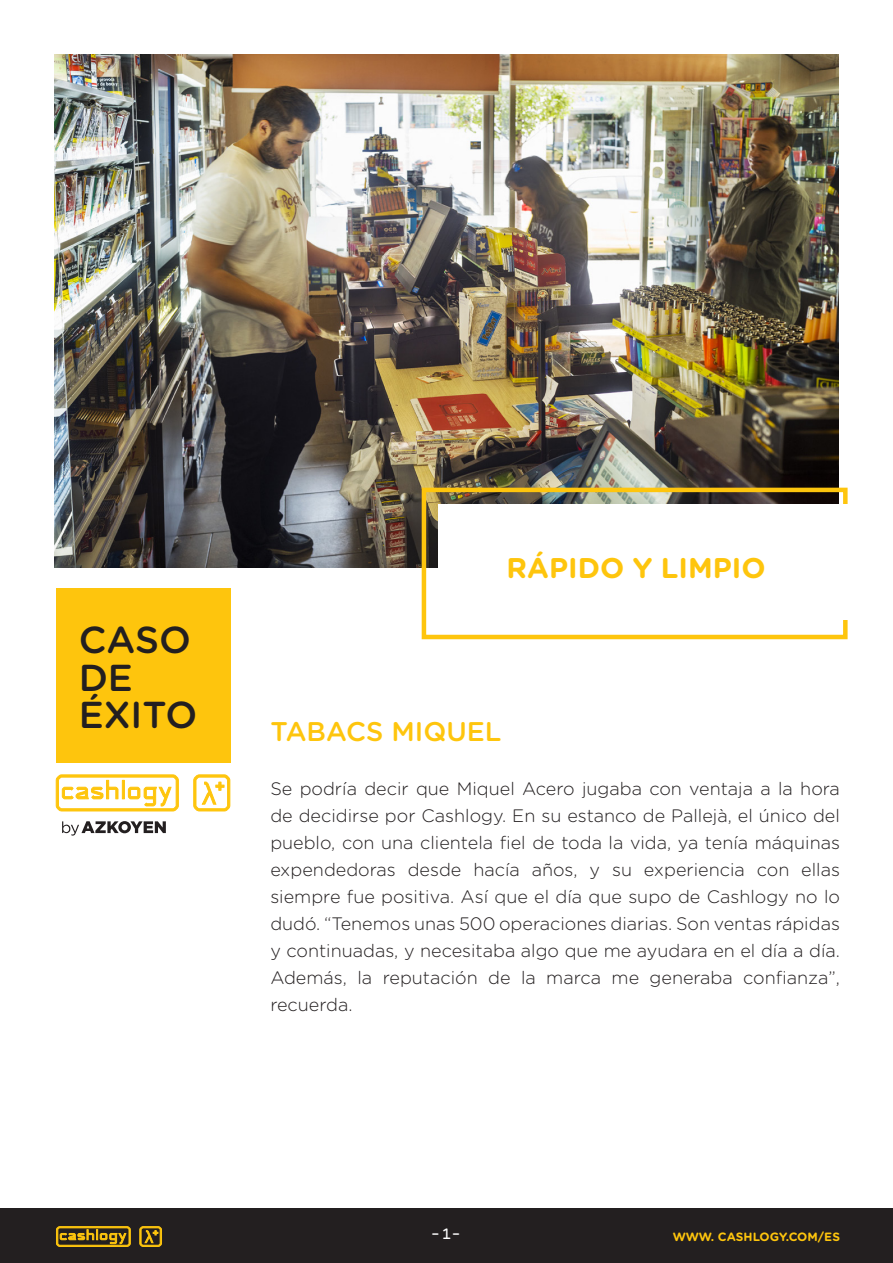
<style>
.page{position:relative;width:893px;height:1263px;background:#fff}
.page>*{position:absolute;margin:0;border:0;box-sizing:border-box;transform-origin:0 0}
.t1{font:500 37.5px/37.5px "Gotham Rounded";color:#231f20}
.t2{font:700 28.5px "Gotham Rounded";color:#fec50d}
.t3{font:500 27px "Gotham Rounded";color:#fec50d}
.t4{font:300 18px/27px "Gotham Rounded";color:#231f20;text-align:justify}
.t5{font:15px "Jigger Rounded Front";color:#fff}
.t6{font:700 12px "Gotham Rounded";letter-spacing:-.005em;color:#fec50d}
</style>
<div class="page">
<div style="left:0;top:1209px;width:893px;height:54px;background:#231f20"></div>
<div style="left:56px;top:588px;width:175px;height:174px;background:#fec50d"></div>
<img style="left:54px;top:54px;width:785px;height:514px">
<svg style="left:56px;top:774px;width:123px;height:37px"></svg>
<svg style="left:193px;top:774px;width:37px;height:37px"></svg>
<svg style="left:62px;top:821px;width:104px;height:15px"></svg>
<div style="left:422px;top:488px;width:426px;height:151px;border:4px solid #fec50d"></div>
<div style="left:439px;top:504px;width:454px;height:116px;background:#fff"></div>
<svg style="left:56px;top:1226px;width:75px;height:21px"></svg>
<svg style="left:139px;top:1226px;width:23px;height:21px"></svg>
<h1 class="t1" style="left:79px;top:620px;width:120px">CASO<br>DE<br>ÉXITO</h1>
<h2 class="t2" style="left:507px;top:547px;width:261px">RÁPIDO Y LIMPIO</h2>
<h3 class="t3" style="left:270px;top:712px;width:233px">TABACS MIQUEL</h3>
<p class="t4" style="left:270px;top:774px;width:571px">Se podría decir que Miquel Acero jugaba con ventaja a la hora de decidirse por Cashlogy. En su estanco de Pallejà, el único del pueblo, con una clientela fiel de toda la vida, ya tenía máquinas expendedoras desde hacía años, y su experiencia con ellas siempre fue positiva. Así que el día que supo de Cashlogy no lo dudó. “Tenemos unas 500 operaciones diarias. Son ventas rápidas y continuadas, y necesitaba algo que me ayudara en el día a día.<br>Además, la reputación de la marca me generaba confianza”, recuerda.</p>
<p class="t5" style="left:432px;top:1228px;width:33px">-1-</p>
<p class="t6" style="left:673px;top:1228px;width:169px">WWW. CASHLOGY.COM/ES</p>
</div>
